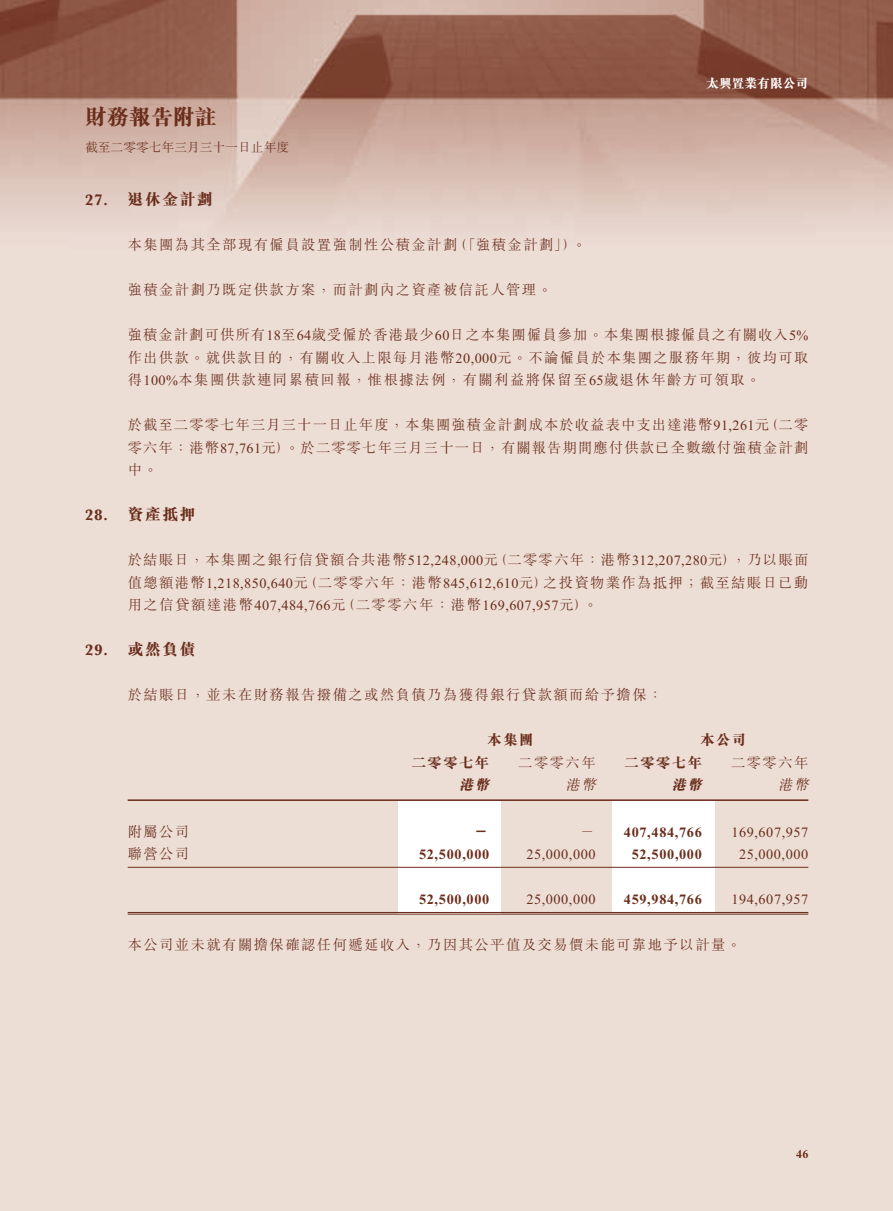
<style>
.page{position:relative;width:893px;height:1211px;background:#fff}
.page>*{position:absolute;margin:0;border:0;box-sizing:border-box;transform-origin:0 0}
.t1{font:800 21.75px "M Sung";letter-spacing:.01em;color:#6b2e1c}
.t2{font:800 15.75px "M Sung";letter-spacing:.105em;color:#6b2e1c}
.t3{font:300 14.25px/22.5px "M Sung";letter-spacing:.105em;color:#6b2e1c;text-align:justify}
.t4{font:14.25px "Times";letter-spacing:.035em;color:#6b2e1c}
.t5{font:700 14.25px "Times";letter-spacing:.05em;color:#6b2e1c}
.t6{font:800 14.25px "M Sung";letter-spacing:.105em;color:#6b2e1c}
.t7{font:italic 800 14.25px "M Sung";color:#6b2e1c}
.t8{font:italic 300 14.25px "M Sung";color:#6b2e1c}
.t9{font:800 14.25px "M Hei";color:#6b2e1c}
.t10{font:300 12.75px "M Sung";color:#6b2e1c}
.t11{font:800 12.75px "M Sung";color:#fff}
.t12{font:700 12px "Times";color:#6b2e1c}
.s1{font-family:"Times";font-weight:400}
.s2{font-family:"M Sung";font-weight:300}
</style>
<div class="page">
<img style="left:0;top:0;width:892px;height:1210px">
<div style="left:398px;top:801px;width:102px;height:112px;background:#fff"></div>
<div style="left:612px;top:801px;width:102px;height:111px;background:#fff"></div>
<hr style="left:128px;top:799px;width:680px;height:2px;background:#6b2e1c">
<hr style="left:128px;top:867px;width:680px;height:1px;background:#6b2e1c">
<hr style="left:128px;top:912px;width:680px;height:1px;background:#6b2e1c">
<hr style="left:128px;top:913px;width:680px;height:1px;background:#6b2e1c">
<h1 class="t1" style="left:85px;top:108px;width:133px">財務報告附註</h1>
<p class="t10" style="left:85px;top:142px;width:205px">截至二零零七年三月三十一日止年度</p>
<p class="t11" style="left:706px;top:78px;width:104px">太興置業有限公司</p>
<p class="t2" style="left:85px;top:193px;width:129px">27. 退休金計劃</p>
<p class="t3" style="left:128px;top:235px;width:460px">本集團為其全部現有僱員設置強制性公積金計劃（「強積金計劃」）。</p>
<p class="t3" style="left:128px;top:280px;width:426px">強積金計劃乃既定供款方案，而計劃內之資產被信託人管理。</p>
<p class="t3" style="left:128px;top:325px;width:682px">強積金計劃可供所有<span class="s1">18</span>至<span class="s1">64</span>歲受僱於香港最少<span class="s1">60</span>日之本集團僱員參加。本集團根據僱員之有關收入<span class="s1">5%</span>作出供款。就供款目的，有關收入上限每月港幣<span class="s1">20,000</span>元。不論僱員於本集團之服務年期，彼均可取得<span class="s1">100%</span>本集團供款連同累積回報，惟根據法例，有關利益將保留至<span class="s1">65</span>歲退休年齡方可領取。</p>
<p class="t3" style="left:128px;top:415px;width:682px">於截至二零零七年三月三十一日止年度，本集團強積金計劃成本於收益表中支出達港幣<span class="s1">91,261</span>元（二零零六年：港幣<span class="s1">87,761</span>元）。於二零零七年三月三十一日，有關報告期間應付供款已全數繳付強積金計劃中。</p>
<p class="t2" style="left:85px;top:508px;width:112px">28. 資產抵押</p>
<p class="t3" style="left:128px;top:550px;width:682px">於結賬日，本集團之銀行信貸額合共港幣<span class="s1">512,248,000</span>元（二零零六年：港幣<span class="s1">312,207,280</span>元），乃以賬面值總額港幣<span class="s1">1,218,850,640</span>元（二零零六年：港幣<span class="s1">845,612,610</span>元）之投資物業作為抵押；截至結賬日已動</p>
<p class="t4" style="left:128px;top:600px;width:471px"><span class="s2">用之信貸額達港幣</span>407,484,766<span class="s2">元（二零零六年：港幣</span>169,607,957<span class="s2">元）。</span></p>
<p class="t2" style="left:85px;top:643px;width:112px">29. 或然負債</p>
<p class="t3" style="left:128px;top:685px;width:536px">於結賬日，並未在財務報告撥備之或然負債乃為獲得銀行貸款額而給予擔保：</p>
<p class="t6" style="left:487px;top:734px;width:47px">本集團</p>
<p class="t6" style="left:700px;top:734px;width:47px">本公司</p>
<p class="t6" style="left:412px;top:757px;width:79px">二零零七年</p>
<p class="t3" style="left:518px;top:753px;width:79px">二零零六年</p>
<p class="t6" style="left:624px;top:757px;width:79px">二零零七年</p>
<p class="t3" style="left:731px;top:753px;width:79px">二零零六年</p>
<p class="t7" style="left:459px;top:779px;width:34px">港幣</p>
<p class="t8" style="left:565px;top:779px;width:32px">港幣</p>
<p class="t7" style="left:672px;top:779px;width:34px">港幣</p>
<p class="t8" style="left:778px;top:779px;width:32px">港幣</p>
<p class="t3" style="left:128px;top:822px;width:63px">附屬公司</p>
<p class="t9" style="left:474px;top:826px;width:16px">－</p>
<p class="t3" style="left:580px;top:822px;width:16px">－</p>
<p class="t5" style="left:624px;top:827px;width:79px">407,484,766</p>
<p class="t4" style="left:731px;top:827px;width:78px">169,607,957</p>
<p class="t3" style="left:128px;top:844px;width:63px">聯營公司</p>
<p class="t5" style="left:419px;top:850px;width:72px">52,500,000</p>
<p class="t4" style="left:526px;top:849px;width:71px">25,000,000</p>
<p class="t5" style="left:631px;top:850px;width:72px">52,500,000</p>
<p class="t4" style="left:739px;top:849px;width:71px">25,000,000</p>
<p class="t5" style="left:419px;top:895px;width:72px">52,500,000</p>
<p class="t4" style="left:526px;top:894px;width:71px">25,000,000</p>
<p class="t5" style="left:624px;top:895px;width:79px">459,984,766</p>
<p class="t4" style="left:731px;top:894px;width:78px">194,607,957</p>
<p class="t3" style="left:128px;top:934px;width:615px">本公司並未就有關擔保確認任何遞延收入，乃因其公平值及交易價未能可靠地予以計量。</p>
<p class="t12" style="left:796px;top:1150px;width:14px">46</p>
</div>
